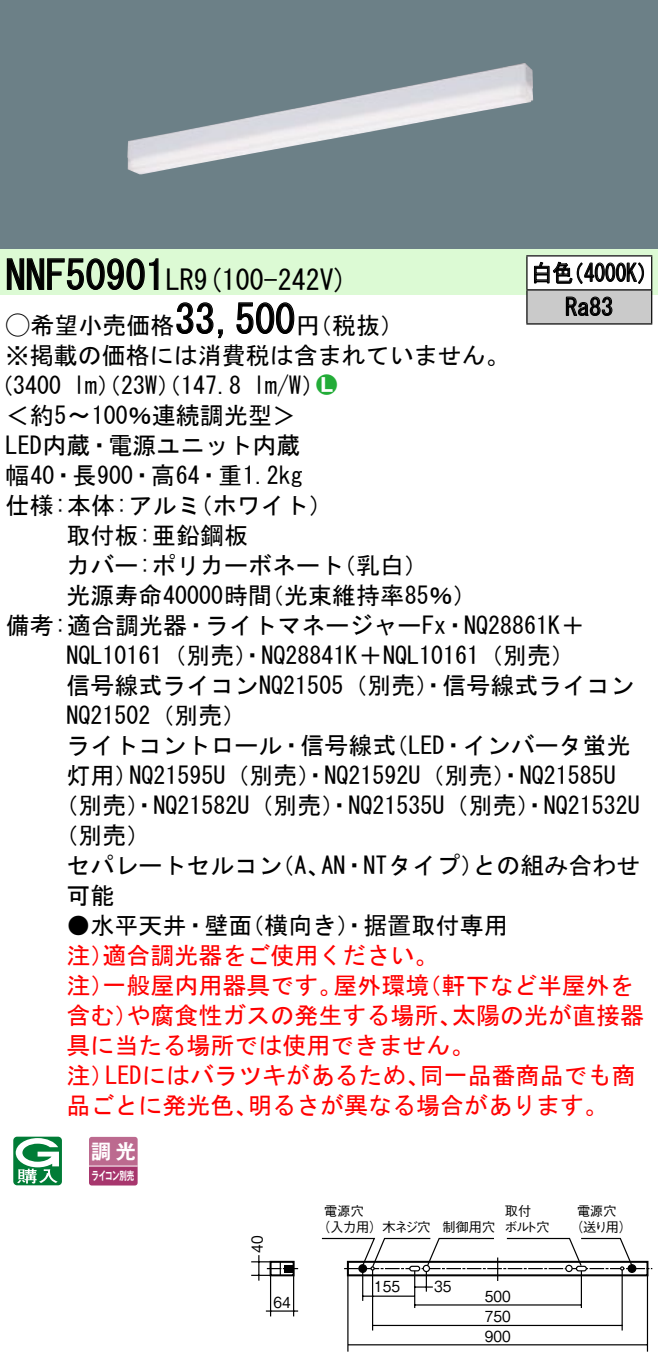
<style>
.page{position:relative;width:658px;height:1363px;background:#fff}
.page>*{position:absolute;margin:0;border:0;box-sizing:border-box;transform-origin:0 0}
.t1{font:40px "MS Gothic";color:#000}
.t2{font:28px "MS Gothic";color:#000}
.t3{font:24px/30px "MS Gothic";color:#000}
.t4{font:24px "MS Gothic";color:#f00}
.t5{font:24px/34px "MS Gothic";color:#000;scale:.88 1}
.t6{font:24px "Ford Classification 1";color:#23ac38}
.t7{font:20px "Gothic MB101 Pro De Bold 90 pv RKSJ H";color:#fff}
.t8{font:15.2px/19.6px "Gothic BBB Pro Medium 90 pv RKSJ H";color:#000;scale:.9 1}
.t9{font:13.2px/16px "Gothic BBB Pro Medium 90 pv RKSJ H";letter-spacing:-.03em;color:#000}
.t10{font:11.6px "Gothic MB101 Pro De Bold 90 pv RKSJ H";letter-spacing:-.05em;color:#fff;scale:.65 1}
.s1{font-family:"Ford Classification 1"}
.s2{color:#fff}
</style>
<div class="page">
<div style="left:0;top:0;width:658px;height:249px;background:#6c8087"></div>
<img style="left:127px;top:63px;width:406px;height:111px">
<div style="left:0;top:249px;width:658px;height:46px;background:#dcfad4"></div>
<svg style="left:6px;top:258px;width:153px;height:32px"></svg>
<svg style="left:176px;top:302px;width:47px;height:37px"></svg>
<svg style="left:236px;top:302px;width:59px;height:32px"></svg>
<svg style="left:13px;top:1136px;width:49px;height:49px"></svg>
<svg style="left:89px;top:1136px;width:49px;height:49px;background:#b65c86"></svg>
<hr style="left:89px;top:1165px;width:49px;height:1px;background:#fff">
<div style="left:527px;top:256px;width:124px;height:34px;background:#fff"></div>
<div style="left:527px;top:290px;width:124px;height:34px;background:#cacaca"></div>
<hr style="left:526px;top:255px;width:126px;height:1px;background:#000">
<hr style="left:526px;top:256px;width:1px;height:33px;background:#000">
<hr style="left:651px;top:256px;width:1px;height:33px;background:#000">
<hr style="left:526px;top:289px;width:126px;height:1px;background:#000">
<hr style="left:526px;top:290px;width:1px;height:33px;background:#000">
<hr style="left:651px;top:290px;width:1px;height:33px;background:#000">
<hr style="left:526px;top:323px;width:126px;height:1px;background:#000">
<svg style="left:534px;top:261px;width:110px;height:23px"></svg>
<svg style="left:565px;top:296px;width:47px;height:20px"></svg>
<hr style="left:621px;top:1268px;width:2px;height:62px;background:#000">
<hr style="left:372px;top:1268px;width:1px;height:62px;background:#000">
<hr style="left:347px;top:1274px;width:1px;height:77px;background:#000">
<hr style="left:646px;top:1274px;width:2px;height:77px;background:#000">
<hr style="left:414px;top:1304px;width:167px;height:1px;background:#000">
<hr style="left:372px;top:1324px;width:250px;height:1px;background:#000">
<svg style="left:415px;top:1286px;width:18px;height:1px"></svg>
<hr style="left:362px;top:1295px;width:52px;height:1px;background:#000">
<hr style="left:266px;top:1310px;width:32px;height:1px;background:#000">
<hr style="left:348px;top:1343px;width:299px;height:2px;background:#000">
<hr style="left:414px;top:1269px;width:1px;height:38px;background:#000">
<hr style="left:425px;top:1269px;width:2px;height:22px;background:#000">
<hr style="left:362px;top:1269px;width:1px;height:31px;background:#000">
<hr style="left:270px;top:1275px;width:1px;height:41px;background:#000">
<hr style="left:293px;top:1275px;width:1px;height:41px;background:#000">
<hr style="left:580px;top:1269px;width:2px;height:38px;background:#000">
<svg style="left:251px;top:1237px;width:401px;height:43px"></svg>
<h1 class="t1" style="left:6px;top:255px;width:162px">NNF50901</h1>
<p class="t2" style="left:166px;top:265px;width:183px">LR (9 100-242 (V</p>
<h1 class="t1" style="left:175px;top:299px;width:121px">33,500</h1>
<p class="t3" style="left:6px;top:310px;width:505px"><span class="s1">A</span>希望小売価格<br>※掲載の価格には消費税は含まれていません。</p>
<p class="t6" style="left:316px;top:372px;width:22px">2<span class="s2">7</span></p>
<p class="t3" style="left:296px;top:310px;width:109px">（円税抜(</p>
<p class="t3" style="left:253px;top:370px;width:73px">l m (W/</p>
<p class="t3" style="left:-11px;top:370px;width:74px">（3400</p>
<p class="t3" style="left:6px;top:400px;width:292px">＜約〜5 100％連続調光型&lt;</p>
<p class="t3" style="left:6px;top:430px;width:296px">LED内蔵・電源ユニット内蔵</p>
<p class="t3" style="left:6px;top:460px;width:298px">幅40・長900・高64・重1.2kg</p>
<p class="t3" style="left:189px;top:490px;width:146px">（ホワイト(</p>
<p class="t3" style="left:73px;top:370px;width:170px">lm）（23 ）（W 147.8</p>
<p class="t3" style="left:66px;top:490px;width:183px;text-indent:-61px">仕様:本体:アルミ<br>取付板:亜鉛鋼板</p>
<p class="t5" style="left:565px;top:256px;width:56px;text-indent:-34px">白色<br>Ra83</p>
<p class="t5" style="left:563px;top:256px;width:110px">（4000 (K</p>
<p class="t3" style="left:260px;top:550px;width:218px;text-indent:-193px">カバー:ポリカーボネート<br>（光束維持率85％(</p>
<p class="t3" style="left:332px;top:550px;width:97px">（乳白(</p>
<p class="t3" style="left:66px;top:580px;width:207px">光源寿命40000時間</p>
<p class="t3" style="left:6px;top:610px;width:581px">備考:適合調光器・ライトマネージャーFx・NQ28861 ＋K</p>
<p class="t3" style="left:66px;top:640px;width:510px">NQL10161（別売）・NQ28841 ＋K NQL10161（別売(</p>
<p class="t3" style="left:66px;top:670px;width:569px">信号線式ライコンNQ21505（別売）・信号線式ライコン</p>
<p class="t3" style="left:66px;top:700px;width:181px">NQ21502（別売(</p>
<p class="t3" style="left:384px;top:730px;width:247px">（LED・インバータ蛍光</p>
<p class="t3" style="left:129px;top:730px;width:487px;text-indent:-63px">ライトコントロール・信号線式<br>NQ21595 （U 別売）・NQ21592 （U 別売）・NQ21585U</p>
<p class="t3" style="left:66px;top:760px;width:73px">灯用）</p>
<p class="t3" style="left:54px;top:790px;width:586px">（別売）・NQ21582 （U 別売）・NQ21535 （U 別売）・NQ21532U</p>
<p class="t3" style="left:54px;top:820px;width:98px">（別売(</p>
<p class="t3" style="left:472px;top:850px;width:169px">との組み合わせ</p>
<p class="t3" style="left:321px;top:850px;width:164px">AN・NTタイプ）</p>
<p class="t3" style="left:66px;top:850px;width:217px">セパレートセルコン</p>
<p class="t3" style="left:66px;top:880px;width:49px">可能</p>
<p class="t3" style="left:240px;top:910px;width:268px">（横向き）・据置取付専用</p>
<p class="t3" style="left:270px;top:850px;width:61px">（、A</p>
<p class="t3" style="left:66px;top:910px;width:187px">●水平天井・壁面</p>
<p class="t4" style="left:102px;top:943px;width:337px">適合調光器をご使用ください。</p>
<p class="t4" style="left:66px;top:943px;width:49px">注）</p>
<p class="t4" style="left:102px;top:973px;width:241px">一般屋内用器具です。</p>
<p class="t4" style="left:333px;top:973px;width:97px">屋外環境</p>
<p class="t4" style="left:417px;top:973px;width:217px">（軒下など半屋外を</p>
<p class="t4" style="left:66px;top:973px;width:49px">注）</p>
<p class="t4" style="left:126px;top:1003px;width:337px">や腐食性ガスの発生する場所、</p>
<p class="t4" style="left:452px;top:1003px;width:194px">太陽の光が直接器</p>
<p class="t4" style="left:66px;top:1003px;width:73px">含む）</p>
<p class="t4" style="left:66px;top:1033px;width:409px">具に当たる場所では使用できません。</p>
<p class="t4" style="left:420px;top:1063px;width:217px">同一品番商品でも商</p>
<p class="t4" style="left:105px;top:1063px;width:326px">LEDにはバラツキがあるため、</p>
<p class="t4" style="left:66px;top:1063px;width:49px">注）</p>
<p class="t4" style="left:66px;top:1093px;width:193px">品ごとに発光色、</p>
<p class="t4" style="left:248px;top:1093px;width:362px">明るさが異なる場合があります。</p>
<p class="t7" style="left:91px;top:1134px;width:46px">調光</p>
<p class="t10" style="left:92px;top:1165px;width:67px">ライコン別売</p>
<p class="t8" style="left:245px;top:1252px;width:21px;rotate:-90deg">40</p>
<p class="t8" style="left:273px;top:1290px;width:21px">64</p>
<p class="t9" style="left:504px;top:1201px;width:47px">取付<br>ボルト穴</p>
<p class="t9" style="left:317px;top:1201px;width:115px;text-indent:7px">電源穴<br>（入力用(木ネジ穴</p>
<p class="t9" style="left:570px;top:1201px;width:64px;text-indent:7px">電源穴（送り用 (</p>
<p class="t9" style="left:442px;top:1217px;width:54px">制御用穴</p>
<p class="t8" style="left:374px;top:1274px;width:30px">155</p>
<p class="t8" style="left:434px;top:1273px;width:21px">35</p>
<p class="t8" style="left:485px;top:1284px;width:30px">500</p>
<p class="t8" style="left:485px;top:1304px;width:30px">750<br>900</p>
</div>
